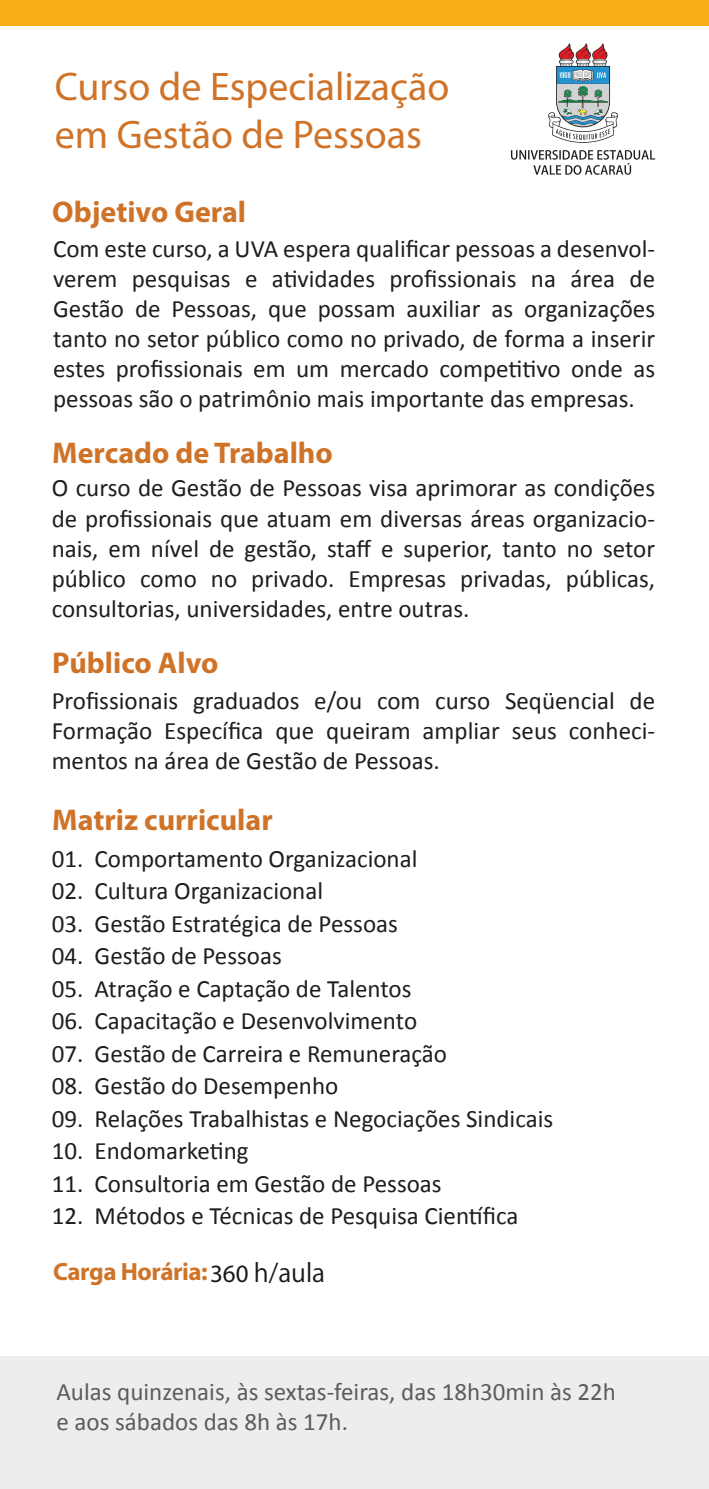
<style>
.page{position:relative;width:709px;height:1489px;background:#fff}
.page>*{position:absolute;margin:0;border:0;box-sizing:border-box;transform-origin:0 0}
.t1{font:40px/48px "Myriad Pro";color:#cf7328}
.t2{font:700 30px "Myriad Pro";color:#cf7328}
.t3{font:25px/30px "Calibri";color:#201d1e;text-align:justify}
.t4{font:25px/30px "Calibri";color:#5c5c5c}
.t5{font:700 25px "Myriad Pro";letter-spacing:-.02em;color:#cf7328}
.s1{font-weight:400;color:#18191d}
.s2{font-family:"Koz Go Pro";font-weight:400;color:#18191d}
</style>
<div class="page">
<div style="left:0;top:0;width:709px;height:25px;background:#faae1a"></div>
<svg style="left:548px;top:43px;width:70px;height:100px"></svg>
<svg style="left:511px;top:150px;width:144px;height:25px"></svg>
<div style="left:0;top:1355px;width:709px;height:133px;background:#ecedee"></div>
<h1 class="t1" style="left:55px;top:62px;width:396px">Curso de Especialização em Gestão de Pessoas</h1>
<p class="t2" style="left:52px;top:193px;width:195px">Objetivo Geral</p>
<p class="t3" style="left:53px;top:234px;width:603px">Com este curso, a UVA espera qualificar pessoas a desenvol&shy;verem pesquisas e atividades profissionais na área de Gestão de Pessoas, que possam auxiliar as organizações tanto no setor público como no privado, de forma a inserir estes profissionais em um mercado competitivo onde as pessoas são o patrimônio mais importante das empresas.</p>
<p class="t2" style="left:52px;top:433px;width:282px">Mercado de Trabalho</p>
<p class="t3" style="left:52px;top:473px;width:605px">O curso de Gestão de Pessoas visa aprimorar as condições de profissionais que atuam em diversas áreas organizacio&shy;nais, em nível de gestão, staff e superior, tanto no setor público como no privado. Empresas privadas, públicas, consultorias, universidades, entre outras.</p>
<p class="t2" style="left:52px;top:643px;width:168px">Público Alvo</p>
<p class="t3" style="left:52px;top:686px;width:605px">Profissionais graduados e/ou com curso Seqüencial de Formação Específica que queiram ampliar seus conheci&shy;mentos na área de Gestão de Pessoas.</p>
<p class="t2" style="left:52px;top:800px;width:222px">Matriz curricular</p>
<p class="t3" style="left:52px;top:843px;width:367px">01. Comportamento Organizacional</p>
<p class="t3" style="left:52px;top:876px;width:273px">02. Cultura Organizacional</p>
<p class="t3" style="left:52px;top:908px;width:348px">03. Gestão Estratégica de Pessoas</p>
<p class="t3" style="left:52px;top:941px;width:232px">04. Gestão de Pessoas</p>
<p class="t3" style="left:52px;top:973px;width:361px">05. Atração e Captação de Talentos</p>
<p class="t3" style="left:52px;top:1006px;width:367px">06. Capacitação e Desenvolvimento</p>
<p class="t3" style="left:52px;top:1038px;width:397px">07. Gestão de Carreira e Remuneração</p>
<p class="t3" style="left:52px;top:1071px;width:288px">08. Gestão do Desempenho</p>
<p class="t3" style="left:52px;top:1103px;width:503px">09. Relações Trabalhistas e Negociações Sindicais</p>
<p class="t3" style="left:52px;top:1136px;width:198px">10. Endomarketing</p>
<p class="t3" style="left:52px;top:1168px;width:391px">11. Consultoria em Gestão de Pessoas</p>
<p class="t3" style="left:52px;top:1201px;width:468px">12. Métodos e Técnicas de Pesquisa Científica</p>
<p class="t5" style="left:53px;top:1255px;width:273px">Carga Horária:<span class="s1">360</span> <span class="s2">h/aula</span></p>
<p class="t4" style="left:56px;top:1376px;width:561px">Aulas quinzenais, às sextas-feiras, das 18h30min às 22h e aos sábados das 8h às 17h.</p>
</div>
